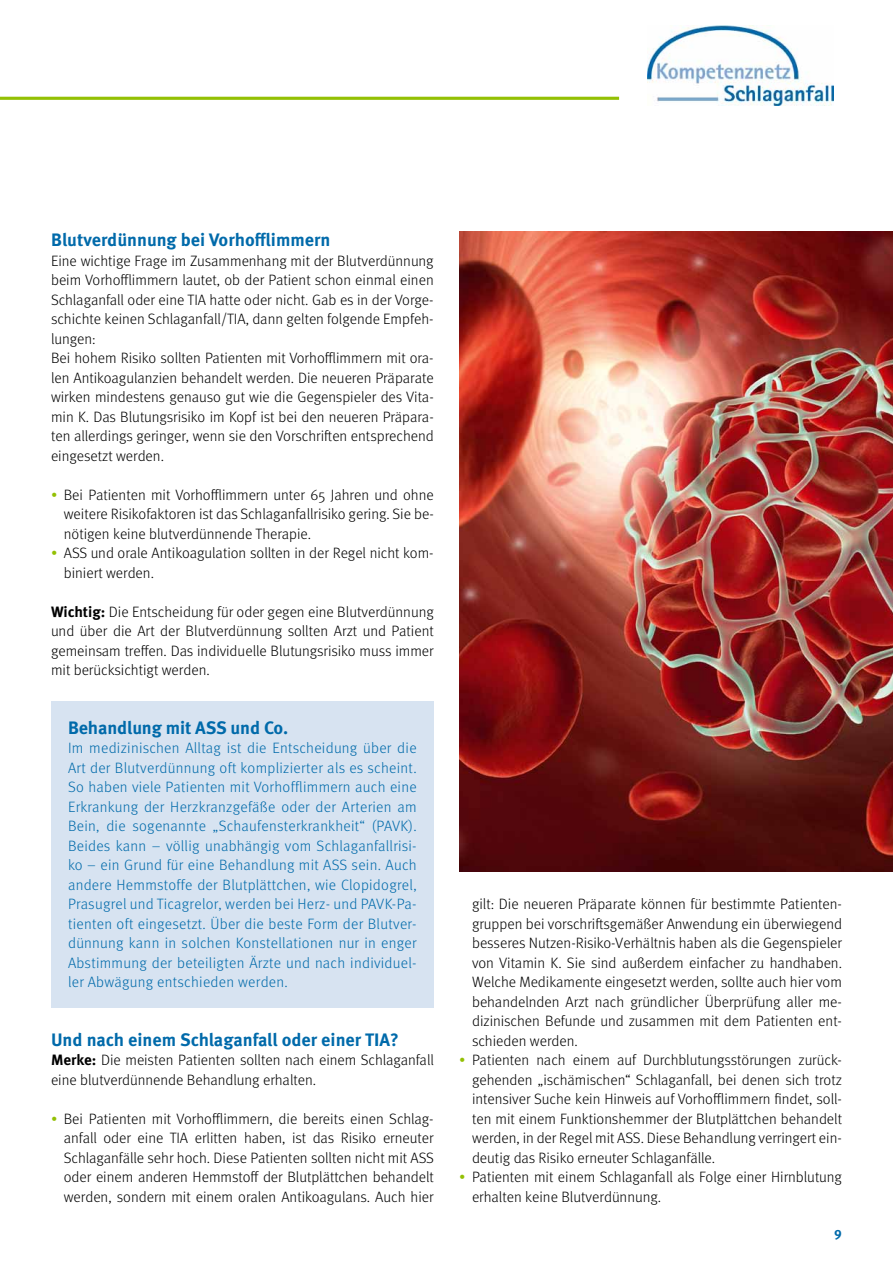
<style>
.page{position:relative;width:893px;height:1263px;background:#fff}
.page>*{position:absolute;margin:0;border:0;box-sizing:border-box;transform-origin:0 0}
.t1{font:700 18px "Meta Pro";color:#006aaa}
.t2{font:300 15px/19.5px "Meta OT";color:#000;text-align:justify}
.t3{font:300 15px/19.5px "Meta OT";letter-spacing:.02em;color:#006aaa;text-align:justify}
.t4{font:700 13.5px "Meta Pro";color:#006aaa}
.s1{color:#93c004}
.s2{font-family:"Meta Pro";font-weight:700}
</style>
<div class="page">
<hr style="left:0;top:97px;width:619px;height:3px;background:#93c004">
<img style="left:648px;top:25px;width:185px;height:80px">
<div style="left:51px;top:701px;width:383px;height:306px;background:#d7e3f1"></div>
<img style="left:459px;top:232px;width:434px;height:640px">
<p class="t1" style="left:51px;top:228px;width:281px">Blutverdünnung bei Vorhofflimmern</p>
<p class="t2" style="left:51px;top:251px;width:384px;text-align:left">Eine wichtige Frage im Zusammenhang mit der Blutverdünnung beim Vorhofflimmern lautet, ob der Patient schon einmal einen Schlaganfall oder eine TIA hatte oder nicht. Gab es in der Vorge&shy;schichte keinen Schlaganfall/TIA, dann gelten folgende Empfeh&shy;lungen:<br>Bei hohem Risiko sollten Patienten mit Vorhofflimmern mit ora&shy;len Antikoagulanzien behandelt werden. Die neueren Präparate wirken mindestens genauso gut wie die Gegenspieler des Vita&shy;min K. Das Blutungsrisiko im Kopf ist bei den neueren Präpara&shy;ten allerdings geringer, wenn sie den Vorschriften entsprechend eingesetzt werden.</p>
<p class="t2" style="left:64px;top:485px;width:371px;text-indent:-13px"><span class="s1">•</span> Bei Patienten mit Vorhofflimmern unter 65 Jahren und ohne weitere Risikofaktoren ist das Schlaganfallrisiko gering. Sie be&shy;nötigen keine blutverdünnende Therapie.</p>
<p class="t2" style="left:64px;top:543px;width:371px;text-indent:-13px"><span class="s1">•</span> ASS und orale Antikoagulation sollten in der Regel nicht kom&shy;biniert werden.</p>
<p class="t2" style="left:51px;top:602px;width:384px"><span class="s2">Wichtig:</span> Die Entscheidung für oder gegen eine Blutverdünnung und über die Art der Blutverdünnung sollten Arzt und Patient gemeinsam treffen. Das individuelle Blutungsrisiko muss immer mit berücksichtigt werden.</p>
<p class="t1" style="left:68px;top:716px;width:222px">Behandlung mit ASS und Co.</p>
<p class="t3" style="left:68px;top:738px;width:350px">Im medizinischen Alltag ist die Entscheidung über die Art der Blutverdünnung oft komplizierter als es scheint.<br>So haben viele Patienten mit Vorhofflimmern auch eine Erkrankung der Herzkranzgefäße oder der Arterien am Bein, die sogenannte „Schaufensterkrankheit“ (PAVK).<br>Beides kann – völlig unabhängig vom Schlaganfallrisi&shy;ko – ein Grund für eine Behandlung mit ASS sein. Auch andere Hemmstoffe der Blutplättchen, wie Clopidogrel, Prasugrel und Ticagrelor, werden bei Herz- und PAVK-Pa&shy;tienten oft eingesetzt. Über die beste Form der Blutver&shy;dünnung kann in solchen Konstellationen nur in enger Abstimmung der beteiligten Ärzte und nach individuel&shy;ler Abwägung entschieden werden.</p>
<p class="t1" style="left:51px;top:1028px;width:349px">Und nach einem Schlaganfall oder einer TIA?</p>
<p class="t2" style="left:51px;top:1050px;width:384px"><span class="s2">Merke:</span> Die meisten Patienten sollten nach einem Schlaganfall eine blutverdünnende Behandlung erhalten.</p>
<p class="t2" style="left:64px;top:1109px;width:372px;text-indent:-13px"><span class="s1">•</span> Bei Patienten mit Vorhofflimmern, die bereits einen Schlag&shy;anfall oder eine TIA erlitten haben, ist das Risiko erneuter Schlaganfälle sehr hoch. Diese Patienten sollten nicht mit ASS oder einem anderen Hemmstoff der Blutplättchen behandelt werden, sondern mit einem oralen Antikoagulans. Auch hier</p>
<p class="t2" style="left:472px;top:894px;width:372px">gilt: Die neueren Präparate können für bestimmte Patienten&shy;gruppen bei vorschriftsgemäßer Anwendung ein überwiegend besseres Nutzen-Risiko-Verhältnis haben als die Gegenspieler von Vitamin K. Sie sind außerdem einfacher zu handhaben.<br>Welche Medikamente eingesetzt werden, sollte auch hier vom behandelnden Arzt nach gründlicher Überprüfung aller me&shy;dizinischen Befunde und zusammen mit dem Patienten ent&shy;schieden werden.</p>
<p class="t2" style="left:472px;top:1050px;width:372px;text-indent:-13px"><span class="s1">•</span> Patienten nach einem auf Durchblutungsstörungen zurück&shy;gehenden „ischämischen“ Schlaganfall, bei denen sich trotz intensiver Suche kein Hinweis auf Vorhofflimmern findet, soll&shy;ten mit einem Funktionshemmer der Blutplättchen behandelt werden, in der Regel mit ASS. Diese Behandlung verringert ein&shy;deutig das Risiko erneuter Schlaganfälle.</p>
<p class="t2" style="left:472px;top:1167px;width:371px;text-indent:-13px"><span class="s1">•</span> Patienten mit einem Schlaganfall als Folge einer Hirnblutung erhalten keine Blutverdünnung.</p>
<p class="t4" style="left:834px;top:1224px;width:9px">9</p>
</div>
